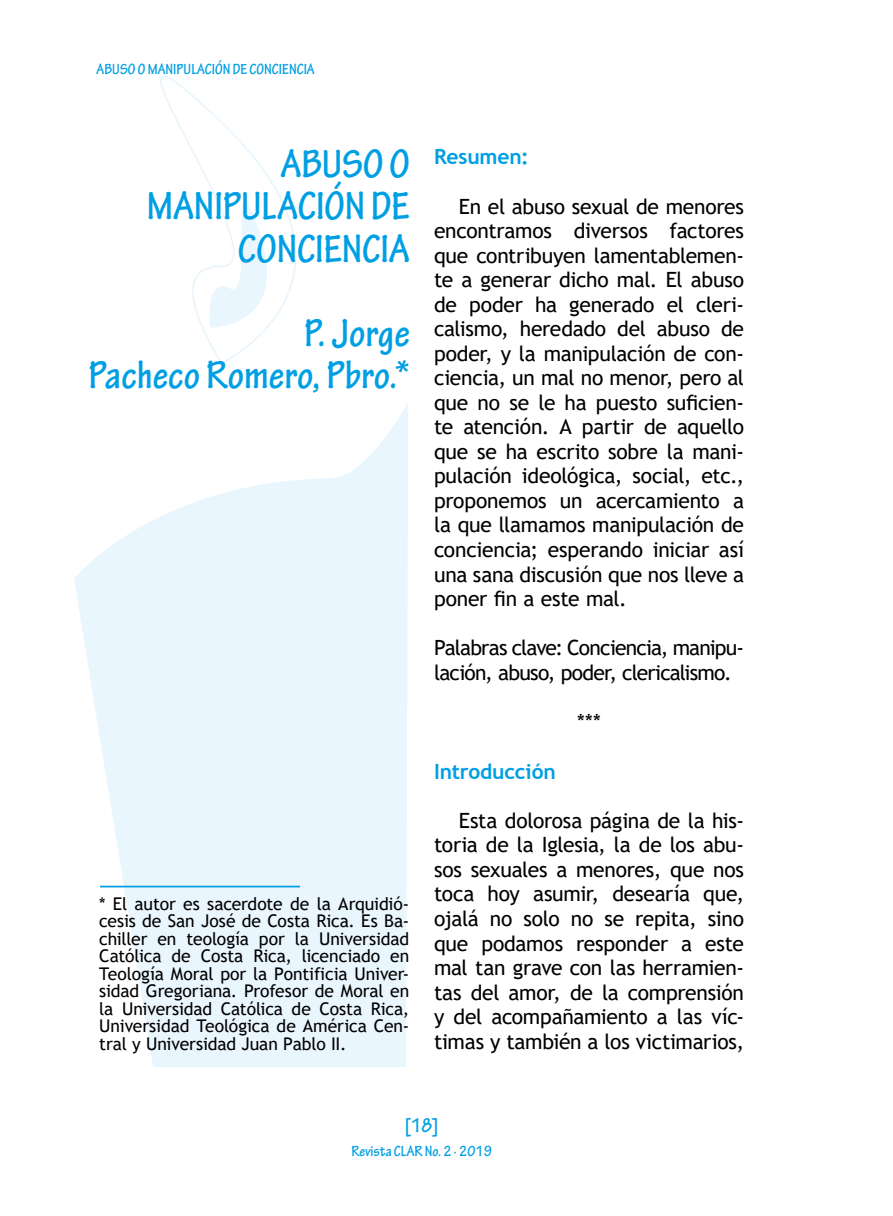
<style>
.page{position:relative;width:893px;height:1216px;background:#fff}
.page>*{position:absolute;margin:0;border:0;box-sizing:border-box;transform-origin:0 0}
.t1{font:700 condensed 42px/42px "Tekton Pro";letter-spacing:-.005em;color:#009fe3;text-align:right}
.t2{font:21px/24.5px "Trebuchet MS";letter-spacing:-.02em;color:#000;text-align:justify}
.t3{font:21px/24.5px "Trebuchet MS";letter-spacing:-.04em;color:#000}
.t4{font:700 21px "Trebuchet MS";letter-spacing:-.005em;color:#009fe3}
.t5{font:700 condensed 21px "Tekton Pro";color:#009fe3}
.t6{font:17.5px/17.5px "Trebuchet MS";letter-spacing:-.005em;color:#000;text-align:justify}
.t7{font:700 condensed 15.75px "Tekton Pro";color:#009fe3}
</style>
<div class="page">
<svg style="left:74px;top:403px;width:334px;height:663px;fill:#eaf6fe"></svg>
<svg style="left:160px;top:75px;width:136px;height:289px"></svg>
<svg style="left:204px;top:133px;width:89px;height:195px"></svg>
<hr style="left:101px;top:885px;width:198px;height:2px;background:#009fe3">
<p class="t7" style="left:97px;top:60px;width:220px">ABUSO O MANIPULACIÓN DE CONCIENCIA</p>
<h1 class="t1" style="left:147px;top:144px;width:265px">ABUSO O<br>MANIPULACIÓN DE<br>CONCIENCIA</h1>
<h1 class="t1" style="left:89px;top:312px;width:323px">P. Jorge<br>Pacheco Romero, Pbro.*</h1>
<p class="t6" style="left:99px;top:894px;width:312px">* El autor es sacerdote de la Arquidió&shy;cesis de San José de Costa Rica. Es Ba&shy;chiller en teología por la Universidad Católica de Costa Rica, licenciado en Teología Moral por la Pontificia Univer&shy;sidad Gregoriana. Profesor de Moral en la Universidad Católica de Costa Rica, Universidad Teológica de América Cen&shy;tral y Universidad Juan Pablo II.</p>
<p class="t4" style="left:434px;top:144px;width:96px">Resumen:</p>
<p class="t2" style="left:434px;top:194px;width:311px;text-indent:25px">En el abuso sexual de menores encontramos diversos factores que contribuyen lamentablemen&shy;te a generar dicho mal. El abuso de poder ha generado el cleri&shy;calismo, heredado del abuso de poder, y la manipulación de con&shy;ciencia, un mal no menor, pero al que no se le ha puesto suficien&shy;te atención. A partir de aquello que se ha escrito sobre la mani&shy;pulación ideológica, social, etc., proponemos un acercamiento a la que llamamos manipulación de conciencia; esperando iniciar así una sana discusión que nos lleve a poner fin a este mal.</p>
<p class="t3" style="left:434px;top:635px;width:311px">Palabras clave: Conciencia, manipu&shy;lación, abuso, poder, clericalismo.</p>
<p class="t2" style="left:577px;top:709px;width:25px">***</p>
<p class="t4" style="left:434px;top:758px;width:123px">Introducción</p>
<p class="t2" style="left:434px;top:808px;width:311px;text-indent:25px">Esta dolorosa página de la his&shy;toria de la Iglesia, la de los abu&shy;sos sexuales a menores, que nos toca hoy asumir, desearía que, ojalá no solo no se repita, sino que podamos responder a este mal tan grave con las herramien&shy;tas del amor, de la comprensión y del acompañamiento a las víc&shy;timas y también a los victimarios,</p>
<p class="t5" style="left:405px;top:1112px;width:35px">[18]</p>
<p class="t7" style="left:351px;top:1141px;width:142px">Revista CLAR No. 2 · 2019</p>
</div>
